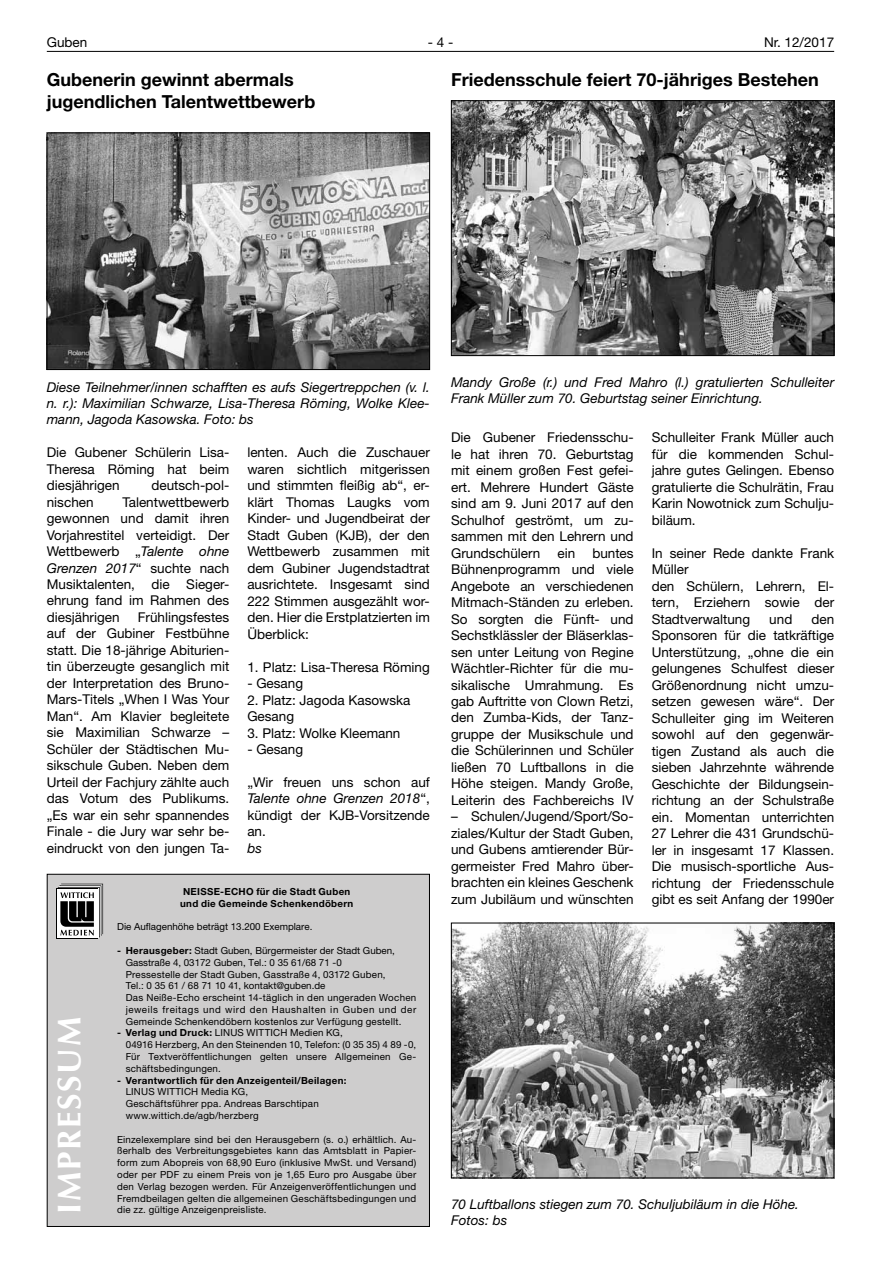
<style>
.page{position:relative;width:881px;height:1263px;background:#fff}
.page>*{position:absolute;margin:0;border:0;box-sizing:border-box;transform-origin:0 0}
.t1{font:700 33px "Optima LT";letter-spacing:.05em;color:#fff}
.t2{font:700 18px/21.6px "Helvetica Neue LT";color:#000}
.t3{font:13.5px/16.5px "Helvetica Neue LT";color:#000;text-align:justify}
.t4{font:italic 13.5px/16.2px "Helvetica Neue LT";color:#000}
.t5{font:9.75px/11.9px "Helvetica Neue LT";letter-spacing:.02em;color:#000}
.t6{font:700 9.75px/11.9px "Helvetica Neue LT";letter-spacing:.03em;color:#000;text-align:center}
.t7{font:9.75px "Helvetica Neue LT";color:#000}
.s1{font-style:italic}
.s2{font-weight:700}
</style>
<div class="page">
<hr style="left:47px;top:51px;width:786px;height:1px;background:#000">
<img style="left:49px;top:135px;width:378px;height:233px">
<div style="left:47px;top:133px;width:382px;height:237px;border:1px solid #000"></div>
<img style="left:453px;top:102px;width:378px;height:252px">
<div style="left:451px;top:100px;width:382px;height:256px;border:1px solid #000"></div>
<div style="left:47px;top:874px;width:382px;height:353px;background:#cecdcd;border:1px solid #000"></div>
<div style="left:56px;top:889px;width:42px;height:50px;background:#000"></div>
<div style="left:57px;top:889px;width:40px;height:49px;background:#fff"></div>
<svg style="left:58px;top:884px;width:45px;height:53px"></svg>
<img style="left:453px;top:925px;width:378px;height:251px">
<div style="left:451px;top:923px;width:382px;height:255px;border:1px solid #000"></div>
<p class="t3" style="left:47px;top:34px;width:42px">Guben</p>
<p class="t3" style="left:427px;top:34px;width:27px">- 4 -</p>
<p class="t3" style="left:763px;top:34px;width:72px">Nr. 12/2017</p>
<h2 class="t2" style="left:47px;top:69px;width:270px">Gubenerin gewinnt abermals jugendlichen Talentwettbewerb</h2>
<h2 class="t2" style="left:451px;top:69px;width:369px">Friedensschule feiert 70-jähriges Bestehen</h2>
<p class="t4" style="left:47px;top:379px;width:384px;text-align:justify">Diese Teilnehmer/innen schafften es aufs Siegertreppchen (v. l. n. r.): Maximilian Schwarze, Lisa-Theresa Röming, Wolke Klee&shy;mann, Jagoda Kasowska. Foto: bs</p>
<p class="t4" style="left:451px;top:373px;width:384px">Mandy Große (r.) und Fred Mahro (l.) gratulierten Schulleiter<br>Frank Müller zum 70. Geburtstag seiner Einrichtung.</p>
<p class="t3" style="left:451px;top:429px;width:184px">Die Gubener Friedensschu&shy;le hat ihren 70. Geburtstag mit einem großen Fest gefei&shy;ert. Mehrere Hundert Gäste sind am 9. Juni 2017 auf den Schulhof geströmt, um zu&shy;sammen mit den Lehrern und Grundschülern</p>
<p class="t3" style="left:651px;top:429px;width:184px">Schulleiter Frank Müller auch für die kommenden Schul&shy;jahre gutes Gelingen. Ebenso gratulierte die Schulrätin, Frau Karin Nowotnick zum Schulju&shy;biläum.</p>
<p class="t3" style="left:651px;top:545px;width:184px;text-align:left">In seiner Rede dankte Frank<br>Müller<br>den Schülern, Lehrern, El&shy;tern, Erziehern sowie der<br>Stadtverwaltung</p>
<p class="t3" style="left:47px;top:444px;width:184px">Die Gubener Schülerin Lisa-Theresa Röming hat beim diesjährigen</p>
<p class="t3" style="left:247px;top:444px;width:184px">lenten. Auch die Zuschauer waren sichtlich mitgerissen und stimmten fleißig ab“, er&shy;klärt Thomas Laugks vom Kinder- und Jugendbeirat der Stadt Guben (KJB), der den Wettbewerb zusammen mit dem Gubiner Jugendstadtrat ausrichtete. Insgesamt sind 222 Stimmen ausgezählt wor&shy;den. Hier die Erstplatzierten im Überblick:</p>
<p class="t3" style="left:247px;top:658px;width:184px">1. Platz: Lisa-Theresa Röming</p>
<p class="t3" style="left:247px;top:675px;width:57px">- Gesang</p>
<p class="t3" style="left:247px;top:691px;width:164px">2. Platz: Jagoda Kasowska<br>Gesang</p>
<p class="t3" style="left:247px;top:724px;width:155px">3. Platz: Wolke Kleemann</p>
<p class="t3" style="left:247px;top:741px;width:57px">- Gesang</p>
<p class="t3" style="left:247px;top:774px;width:184px">„Wir freuen uns schon auf <span class="s1">Talente ohne Grenzen 2018</span>“, kündigt der KJB-Vorsitzende an.</p>
<p class="t4" style="left:247px;top:840px;width:16px">bs</p>
<p class="t6" style="left:180px;top:885px;width:174px">NEISSE-ECHO für die Stadt Guben und die Gemeinde Schenkendöbern</p>
<p class="t7" style="left:117px;top:921px;width:197px">Die Auflagenhöhe beträgt 13.200 Exemplare.</p>
<p class="t5" style="left:126px;top:944px;width:292px;text-indent:-9px"><span class="s2">- Herausgeber:</span> Stadt Guben, Bürgermeister der Stadt Guben, Gasstraße 4, 03172 Guben, Tel.: 0 35 61/68 71 -0<br>Pressestelle der Stadt Guben, Gasstraße 4, 03172 Guben,<br>Tel.: 0 35 61 / 68 71 10 41, kontakt@guben.de<br>Das Neiße-Echo erscheint 14-täglich in den ungeraden Wochen jeweils freitags und wird den Haushalten in Guben und der Gemeinde Schenkendöbern kostenlos zur Verfügung gestellt.</p>
<p class="t5" style="left:126px;top:1027px;width:292px;text-indent:-9px"><span class="s2">- Verlag und Druck:</span> LINUS WITTICH Medien KG,<br>04916 Herzberg, An den Steinenden 10, Telefon: (0 35 35) 4 89 -0, Für Textveröffentlichungen gelten unsere Allgemeinen Ge&shy;schäftsbedingungen.</p>
<p class="t6" style="left:117px;top:1074px;width:231px">- Verantwortlich für den Anzeigenteil/Beilagen:</p>
<p class="t5" style="left:126px;top:1086px;width:194px">LINUS WITTICH Media KG,<br>Geschäftsführer ppa. Andreas Barschtipan www.wittich.de/agb/herzberg</p>
<p class="t5" style="left:117px;top:1133px;width:300px;text-align:justify">Einzelexemplare sind bei den Herausgebern (s. o.) erhältlich. Au&shy;ßerhalb des Verbreitungsgebietes kann das Amtsblatt in Papier&shy;form zum Abopreis von 68,90 Euro (inklusive MwSt. und Versand) oder per PDF zu einem Preis von je 1,65 Euro pro Ausgabe über den Verlag bezogen werden. Für Anzeigenveröffentlichungen und Fremdbeilagen gelten die allgemeinen Geschäftsbedingungen und</p>
<p class="t3" style="left:151px;top:477px;width:79px">deutsch-pol-</p>
<p class="t3" style="left:47px;top:493px;width:184px;text-indent:76px">Talentwettbewerb gewonnen und damit ihren Vorjahrestitel verteidigt. Der Wettbewerb „<span class="s1">Talente ohne Grenzen 2017</span>“ suchte nach Musiktalenten, die Sieger&shy;ehrung fand im Rahmen des diesjährigen</p>
<p class="t3" style="left:47px;top:493px;width:48px">nischen</p>
<p class="t3" style="left:451px;top:544px;width:184px;text-indent:141px">buntes Bühnenprogramm und viele Angebote an verschiedenen Mitmach-Ständen zu erleben.<br>So sorgten die Fünft- und Sechstklässler der Bläserklas&shy;sen unter Leitung von Regine Wächtler<span class="s1">-</span>Richter für die mu&shy;sikalische Umrahmung. Es gab Auftritte von Clown Retzi, den Zumba-Kids, der Tanz&shy;gruppe der Musikschule und die Schülerinnen und Schüler ließen 70 Luftballons in die Höhe steigen. Mandy Große, Leiterin des Fachbereichs IV</p>
<p class="t3" style="left:451px;top:808px;width:184px">– Schulen/Jugend/Sport/So&shy;ziales/Kultur der Stadt Guben, und Gubens amtierender Bür&shy;germeister Fred Mahro über&shy;brachten ein kleines Geschenk zum Jubiläum und wünschten</p>
<p class="t3" style="left:557px;top:544px;width:19px">ein</p>
<p class="t3" style="left:47px;top:609px;width:184px;text-indent:91px">Frühlingsfestes auf der Gubiner Festbühne statt. Die 18-jährige Abiturien&shy;tin überzeugte gesanglich mit der Interpretation des Bruno-Mars-Titels „When I Was Your Man“. Am Klavier begleitete sie Maximilian Schwarze – Schüler der Städtischen Mu&shy;sikschule Guben. Neben dem Urteil der Fachjury zählte auch das Votum des Publikums. „Es war ein sehr spannendes Finale - die Jury war sehr be&shy;eindruckt von den jungen Ta-</p>
<p class="t3" style="left:651px;top:610px;width:184px;text-indent:160px">den Sponsoren für die tatkräftige Unterstützung, „ohne die ein gelungenes Schulfest dieser Größenordnung nicht umzu&shy;setzen gewesen wäre“. Der Schulleiter ging im Weiteren sowohl auf den gegenwär&shy;tigen Zustand als auch die sieben Jahrzehnte währende Geschichte der Bildungsein&shy;richtung an der Schulstraße ein. Momentan unterrichten 27 Lehrer die 431 Grundschü&shy;ler in insgesamt 17 Klassen.<br>Die musisch-sportliche Aus&shy;richtung der Friedensschule gibt es seit Anfang der 1990er</p>
<p class="t3" style="left:769px;top:610px;width:25px">und</p>
<h1 class="t1" style="left:50px;top:1214px;width:198px;rotate:-90deg">IMPRESSUM</h1>
<p class="t5" style="left:117px;top:1204px;width:151px">die zz. gültige Anzeigenpreisliste.</p>
<p class="t4" style="left:451px;top:1196px;width:349px">70 Luftballons stiegen zum 70. Schuljubiläum in die Höhe.<br>Fotos: bs</p>
</div>
